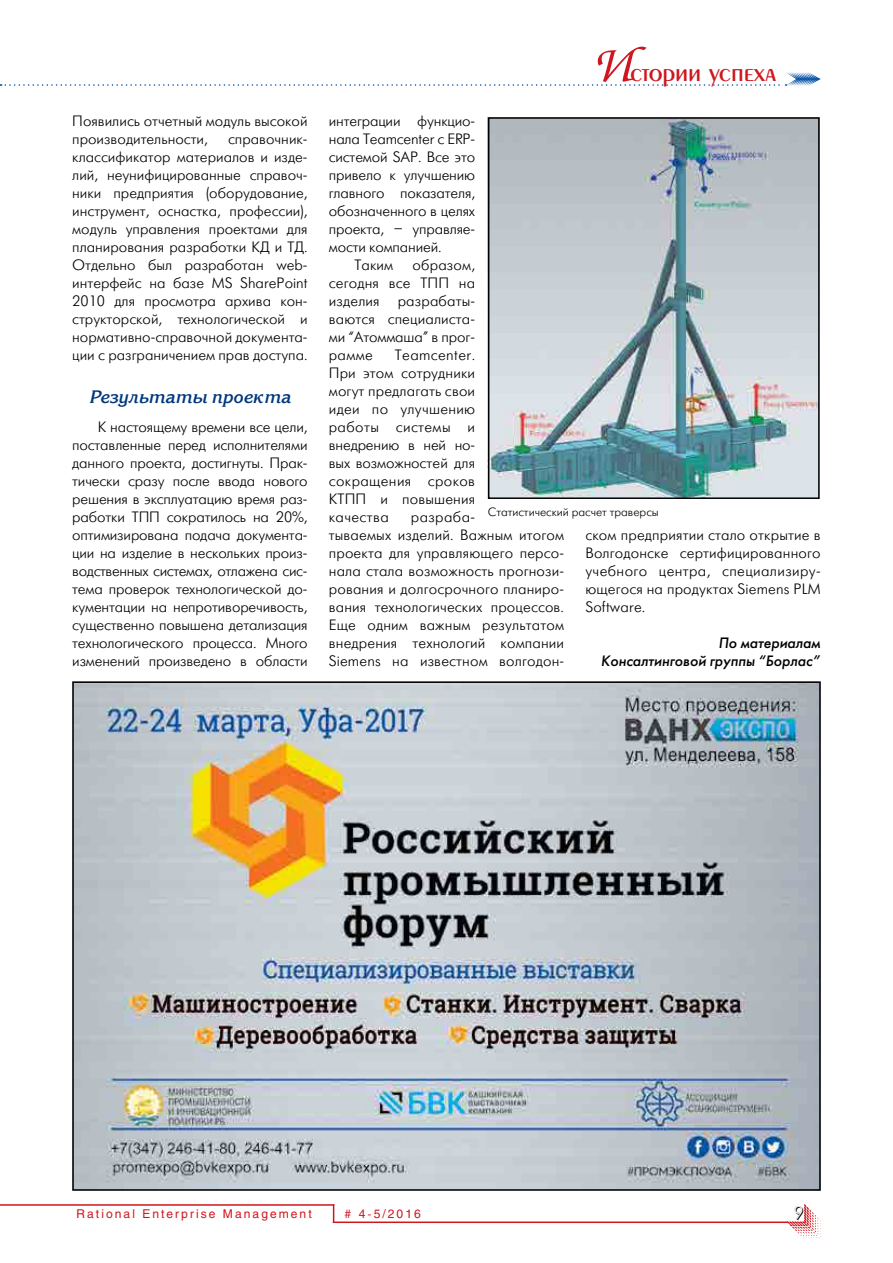
<style>
.page{position:relative;width:893px;height:1263px;background:#fff}
.page>*{position:absolute;margin:0;border:0;box-sizing:border-box;transform-origin:0 0}
.t1{font:27px "Penta Demi";color:#ce171e}
.t2{font:italic 700 18px "Korinna C";color:#00377b}
.t3{font:18px "Futuris Shadow C";color:#000}
.t4{font:15px/18px "Futuris Light C";letter-spacing:.01em;color:#000;text-align:justify}
.t5{font:15px "Futuris Light C";letter-spacing:-.01em;color:#000}
.t6{font:italic 15px/18px "Futuris C";color:#000;text-align:right}
.t7{font:12px "Helios";letter-spacing:.17em;color:#ce171e}
.t8{font:12px "Futuris Light C";color:#000}
.s1{font-family:"Zapf Chancery C";font-size:54px}
</style>
<div class="page">
<svg style="left:787px;top:1204px;width:34px;height:34px"></svg>
<hr style="left:0;top:1204px;width:334px;height:2px;background:#ce171e">
<svg style="left:333px;top:1206px;width:1px;height:15px"></svg>
<hr style="left:333px;top:1221px;width:455px;height:2px;background:#ce171e">
<svg style="left:0;top:72px;width:821px;height:14px"></svg>
<img style="left:491px;top:120px;width:326px;height:376px">
<div style="left:488px;top:117px;width:332px;height:382px;border:2px solid #000"></div>
<img style="left:75px;top:684px;width:743px;height:504px">
<p class="t4" style="left:72px;top:112px;width:237px">Появились отчетный модуль высокой производительности,</p>
<p class="t4" style="left:72px;top:130px;width:237px;text-indent:156px">справочник&shy;классификатор материалов и изде&shy;лий, неунифицированные справоч&shy;ники предприятия (оборудование, инструмент, оснастка, профессии), модуль управления проектами для планирования разработки КД и ТД.<br>Отдельно был разработан web&shy;интерфейс на базе MS SharePoint 2010 для просмотра архива кон&shy;структорской, технологической и нормативно-справочной документа&shy;ции с разграничением прав доступа.</p>
<p class="t2" style="left:89px;top:387px;width:203px">Результаты проекта</p>
<p class="t4" style="left:72px;top:418px;width:237px;text-indent:26px">К настоящему времени все цели, поставленные перед исполнителями данного проекта, достигнуты. Прак&shy;тически сразу после ввода нового решения в эксплуатацию время раз&shy;работки ТПП сократилось на 20%, оптимизирована подача документа&shy;ции на изделие в нескольких произ&shy;водственных системах, отлажена сис&shy;тема проверок технологической до&shy;кументации на непротиворечивость, существенно повышена детализация технологического процесса. Много изменений произведено в области</p>
<h1 class="t1" style="left:591px;top:59px;width:186px"><span class="s1">И</span>стории успеха</h1>
<p class="t5" style="left:329px;top:113px;width:148px">интеграции функцио-</p>
<p class="t5" style="left:329px;top:131px;width:148px">нала Teamcenter с ERP-</p>
<p class="t5" style="left:329px;top:149px;width:148px">системой SAP. Все это</p>
<p class="t5" style="left:329px;top:167px;width:148px">привело к улучшению</p>
<p class="t5" style="left:329px;top:185px;width:148px">главного показателя,</p>
<p class="t5" style="left:329px;top:203px;width:148px">обозначенного в целях</p>
<p class="t5" style="left:329px;top:221px;width:148px">проекта, – управляе-</p>
<p class="t5" style="left:329px;top:239px;width:114px">мости компанией.</p>
<p class="t4" style="left:354px;top:256px;width:40px">Таким</p>
<p class="t4" style="left:329px;top:256px;width:148px;text-indent:84px">образом, сегодня все ТПП на изделия разрабаты&shy;ваются специалиста&shy;ми “Атоммаша” в прог&shy;рамме</p>
<p class="t4" style="left:329px;top:346px;width:148px;text-indent:66px">Teamcenter.<br>При этом сотрудники могут предлагать свои идеи по улучшению работы системы и внедрению в ней но&shy;вых возможностей для сокращения сроков КТПП и повышения качества</p>
<p class="t8" style="left:488px;top:506px;width:172px">Статистический расчет траверсы</p>
<p class="t4" style="left:329px;top:508px;width:237px;text-align:center">разраба-<br>тываемых изделий. Важным итогом проекта для управляющего персо&shy;нала стала возможность прогнози&shy;рования и долгосрочного планиро&shy;вания технологических процессов.<br>Еще одним важным результатом внедрения технологий компании<br>Siemens на известном волгодон-</p>
<p class="t4" style="left:585px;top:526px;width:237px">ском предприятии стало открытие в Волгодонске сертифицированного учебного центра, специализиру&shy;ющегося на продуктах Siemens PLM Software.</p>
<p class="t6" style="left:601px;top:634px;width:221px">По материалам<br>Консалтинговой группы “Борлас”</p>
<p class="t7" style="left:77px;top:1207px;width:237px">Rational Enterprise Management</p>
<p class="t7" style="left:345px;top:1207px;width:78px"># 4-5/2016</p>
<p class="t3" style="left:794px;top:1204px;width:11px">9</p>
</div>
